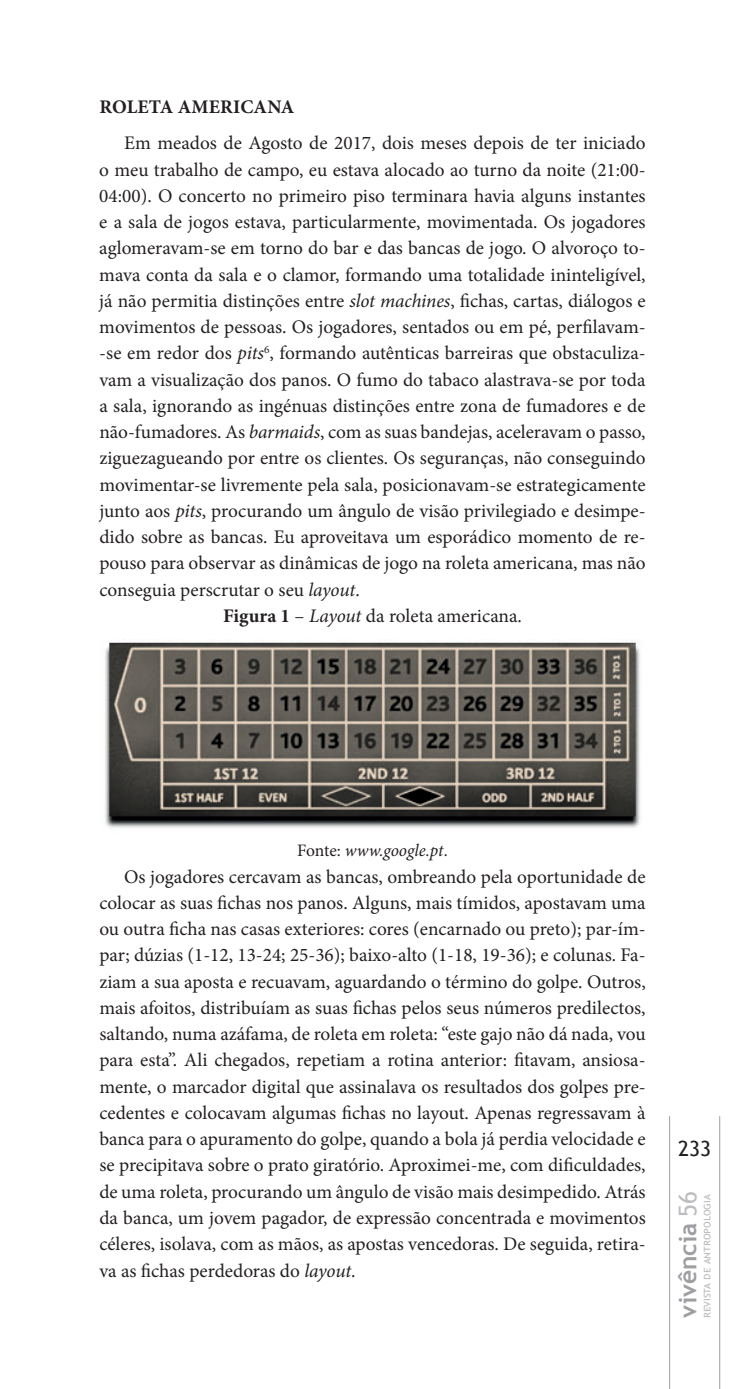
<style>
.page{position:relative;width:745px;height:1389px;background:#fff}
.page>*{position:absolute;margin:0;border:0;box-sizing:border-box;transform-origin:0 0}
.t1{font:700 24.5px "Trebuchet MS";color:#9d9fa2}
.t2{font:21px "Trebuchet MS";color:#231f20}
.t3{font:19.25px/26.2px "Minion Pro";color:#231f20;text-align:justify}
.t4{font:700 19.25px "Minion Pro";letter-spacing:.01em;color:#231f20}
.t5{font:italic 17.5px "Minion Pro";color:#231f20}
.t6{font:11.55px "Trebuchet MS";color:#bcbdc0}
.s1{font-style:italic}
.s2{font-weight:700}
.s3{font-style:normal}
.s4{font-weight:400;color:#bcbdc0}
</style>
<div class="page">
<hr style="left:718px;top:1116px;width:1px;height:273px;background:#9d9fa2">
<hr style="left:668px;top:1116px;width:1px;height:273px;background:#9d9fa2">
<img style="left:105px;top:640px;width:536px;height:188px">
<p class="t4" style="left:99px;top:93px;width:196px">ROLETA AMERICANA</p>
<p class="t3" style="left:124px;top:130px;width:522px">Em meados de Agosto de 2017, dois meses depois de ter iniciado</p>
<p class="t3" style="left:99px;top:156px;width:547px">o meu trabalho de campo, eu estava alocado ao turno da noite (21:00-</p>
<p class="t3" style="left:99px;top:183px;width:547px">04:00). O concerto no primeiro piso terminara havia alguns instantes</p>
<p class="t3" style="left:99px;top:209px;width:547px">e a sala de jogos estava, particularmente, movimentada. Os jogadores</p>
<p class="t3" style="left:99px;top:235px;width:547px">aglomeravam-se em torno do bar e das bancas de jogo. O alvoroço to-</p>
<p class="t3" style="left:99px;top:261px;width:547px">mava conta da sala e o clamor, formando uma totalidade ininteligível,</p>
<p class="t3" style="left:99px;top:288px;width:547px">já não permitia distinções entre <span class="s1">slot machines</span>, fichas, cartas, diálogos e</p>
<p class="t3" style="left:99px;top:314px;width:547px">movimentos de pessoas. Os jogadores, sentados ou em pé, perfilavam-</p>
<p class="t3" style="left:99px;top:340px;width:547px">-se em redor dos <span class="s1">pits</span><sup>6</sup>, formando autênticas barreiras que obstaculiza-</p>
<p class="t3" style="left:99px;top:366px;width:547px">vam a visualização dos panos. O fumo do tabaco alastrava-se por toda</p>
<p class="t3" style="left:99px;top:393px;width:547px">a sala, ignorando as ingénuas distinções entre zona de fumadores e de</p>
<p class="t3" style="left:99px;top:419px;width:547px">não-fumadores. As <span class="s1">barmaids</span>, com as suas bandejas, aceleravam o passo,</p>
<p class="t3" style="left:99px;top:445px;width:547px">ziguezagueando por entre os clientes. Os seguranças, não conseguindo</p>
<p class="t3" style="left:99px;top:471px;width:547px">movimentar-se livremente pela sala, posicionavam-se estrategicamente</p>
<p class="t3" style="left:99px;top:498px;width:547px">junto aos <span class="s1">pits</span>, procurando um ângulo de visão privilegiado e desimpe-</p>
<p class="t3" style="left:99px;top:524px;width:547px">dido sobre as bancas. Eu aproveitava um esporádico momento de re-</p>
<p class="t3" style="left:99px;top:550px;width:547px">pouso para observar as dinâmicas de jogo na roleta americana, mas não</p>
<p class="t3" style="left:99px;top:577px;width:262px">conseguia perscrutar o seu <span class="s1">layout</span>.</p>
<p class="t3" style="left:223px;top:603px;width:300px"><span class="s2">Figura 1</span> – <span class="s1">Layout</span> da roleta americana.</p>
<p class="t5" style="left:297px;top:839px;width:152px"><span class="s3">Fonte:</span> www.google.pt<span class="s3">.</span></p>
<p class="t3" style="left:99px;top:863px;width:547px;text-indent:25px">Os jogadores cercavam as bancas, ombreando pela oportunidade de colocar as suas fichas nos panos. Alguns, mais tímidos, apostavam uma ou outra ficha nas casas exteriores: cores (encarnado ou preto); par-ím&shy;par; dúzias (1-12, 13-24; 25-36); baixo-alto (1-18, 19-36); e colunas. Fa&shy;ziam a sua aposta e recuavam, aguardando o término do golpe. Outros, mais afoitos, distribuíam as suas fichas pelos seus números predilectos, saltando, numa azáfama, de roleta em roleta: “este gajo não dá nada, vou para esta”. Ali chegados, repetiam a rotina anterior: fitavam, ansiosa&shy;mente, o marcador digital que assinalava os resultados dos golpes pre&shy;cedentes e colocavam algumas fichas no layout. Apenas regressavam à banca para o apuramento do golpe, quando a bola já perdia velocidade e se precipitava sobre o prato giratório. Aproximei-me, com dificuldades, de uma roleta, procurando um ângulo de visão mais desimpedido. Atrás da banca, um jovem pagador, de expressão concentrada e movimentos céleres, isolava, com as mãos, as apostas vencedoras. De seguida, retira&shy;va as fichas perdedoras do <span class="s1">layout</span>.</p>
<p class="t2" style="left:677px;top:1136px;width:35px">233</p>
<p class="t1" style="left:672px;top:1318px;width:128px;rotate:-90deg">vivência <span class="s4">56</span></p>
<p class="t6" style="left:698px;top:1318px;width:125px;rotate:-90deg">revista de antropologia</p>
</div>
